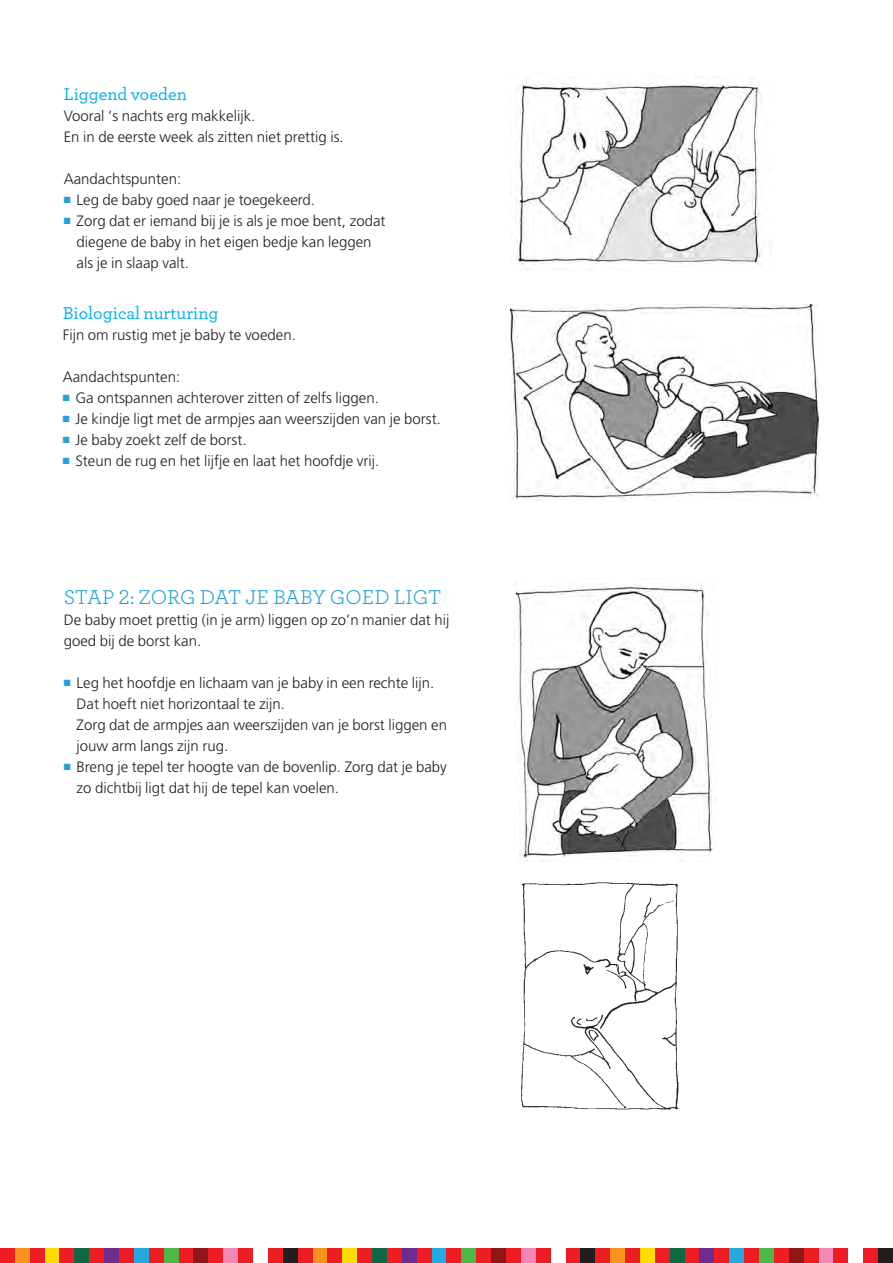
<style>
.page{position:relative;width:893px;height:1263px;background:#fff}
.page>*{position:absolute;margin:0;border:0;box-sizing:border-box;transform-origin:0 0}
._01_vlag{font:21px "Archer";color:#24a2d7}
._01_vlag-2{font:500 18px "Archer";color:#00aeef}
._01_vlag-3{font:300 15px/21px "Frutiger";color:#231f20}
.s1{color:#24a2d7}
</style>
<div class="page">
<img style="left:510px;top:83px;width:252px;height:187px">
<img style="left:510px;top:304px;width:308px;height:196px">
<img style="left:521px;top:882px;width:158px;height:228px">
<img style="left:514px;top:583px;width:200px;height:279px">
<div style="left:878px;top:1248px;width:15px;height:15px;background:#231f20"></div>
<div style="left:863px;top:1248px;width:15px;height:15px;background:#ee1d23"></div>
<div style="left:833px;top:1248px;width:15px;height:15px;background:#ee1d23"></div>
<div style="left:818px;top:1248px;width:15px;height:15px;background:#f287b6"></div>
<div style="left:804px;top:1248px;width:14px;height:15px;background:#ee1d23"></div>
<div style="left:789px;top:1248px;width:15px;height:15px;background:#8f171a"></div>
<div style="left:774px;top:1248px;width:15px;height:15px;background:#ee1d23"></div>
<div style="left:759px;top:1248px;width:15px;height:15px;background:#4cb848"></div>
<div style="left:744px;top:1248px;width:15px;height:15px;background:#ee1d23"></div>
<div style="left:729px;top:1248px;width:15px;height:15px;background:#24aae1"></div>
<div style="left:714px;top:1248px;width:15px;height:15px;background:#ee1d23"></div>
<div style="left:699px;top:1248px;width:15px;height:15px;background:#6e2c91"></div>
<div style="left:684px;top:1248px;width:15px;height:15px;background:#ee1d23"></div>
<div style="left:670px;top:1248px;width:14px;height:15px;background:#0e6844"></div>
<div style="left:655px;top:1248px;width:15px;height:15px;background:#ee1d23"></div>
<div style="left:640px;top:1248px;width:15px;height:15px;background:#ffdc01"></div>
<div style="left:625px;top:1248px;width:15px;height:15px;background:#ee1d23"></div>
<div style="left:595px;top:1248px;width:15px;height:15px;background:#ee1d23"></div>
<div style="left:580px;top:1248px;width:15px;height:15px;background:#231f20"></div>
<div style="left:565px;top:1248px;width:15px;height:15px;background:#ee1d23"></div>
<div style="left:536px;top:1248px;width:15px;height:15px;background:#ee1d23"></div>
<div style="left:521px;top:1248px;width:15px;height:15px;background:#f287b6"></div>
<div style="left:506px;top:1248px;width:15px;height:15px;background:#ee1d23"></div>
<div style="left:491px;top:1248px;width:15px;height:15px;background:#8f171a"></div>
<div style="left:476px;top:1248px;width:15px;height:15px;background:#ee1d23"></div>
<div style="left:461px;top:1248px;width:15px;height:15px;background:#4cb848"></div>
<div style="left:446px;top:1248px;width:15px;height:15px;background:#ee1d23"></div>
<div style="left:431px;top:1248px;width:15px;height:15px;background:#24aae1"></div>
<div style="left:417px;top:1248px;width:14px;height:15px;background:#ee1d23"></div>
<div style="left:402px;top:1248px;width:15px;height:15px;background:#6e2c91"></div>
<div style="left:387px;top:1248px;width:15px;height:15px;background:#ee1d23"></div>
<div style="left:372px;top:1248px;width:15px;height:15px;background:#0e6844"></div>
<div style="left:357px;top:1248px;width:15px;height:15px;background:#ee1d23"></div>
<div style="left:342px;top:1248px;width:15px;height:15px;background:#ffdc01"></div>
<div style="left:327px;top:1248px;width:15px;height:15px;background:#ee1d23"></div>
<div style="left:312px;top:1248px;width:15px;height:15px;background:#f7931d"></div>
<div style="left:610px;top:1248px;width:15px;height:15px;background:#f7931d"></div>
<div style="left:298px;top:1248px;width:14px;height:15px;background:#ee1d23"></div>
<div style="left:283px;top:1248px;width:15px;height:15px;background:#231f20"></div>
<div style="left:268px;top:1248px;width:15px;height:15px;background:#ee1d23"></div>
<div style="left:238px;top:1248px;width:15px;height:15px;background:#ee1d23"></div>
<div style="left:223px;top:1248px;width:15px;height:15px;background:#f287b6"></div>
<div style="left:208px;top:1248px;width:15px;height:15px;background:#ee1d23"></div>
<div style="left:193px;top:1248px;width:15px;height:15px;background:#8f171a"></div>
<div style="left:178px;top:1248px;width:15px;height:15px;background:#ee1d23"></div>
<div style="left:164px;top:1248px;width:14px;height:15px;background:#4cb848"></div>
<div style="left:149px;top:1248px;width:15px;height:15px;background:#ee1d23"></div>
<div style="left:134px;top:1248px;width:15px;height:15px;background:#24aae1"></div>
<div style="left:119px;top:1248px;width:15px;height:15px;background:#ee1d23"></div>
<div style="left:104px;top:1248px;width:15px;height:15px;background:#6e2c91"></div>
<div style="left:89px;top:1248px;width:15px;height:15px;background:#ee1d23"></div>
<div style="left:74px;top:1248px;width:15px;height:15px;background:#0e6844"></div>
<div style="left:59px;top:1248px;width:15px;height:15px;background:#ee1d23"></div>
<div style="left:45px;top:1248px;width:14px;height:15px;background:#ffdc01"></div>
<div style="left:30px;top:1248px;width:15px;height:15px;background:#ee1d23"></div>
<div style="left:15px;top:1248px;width:15px;height:15px;background:#f7931d"></div>
<div style="left:0;top:1248px;width:15px;height:15px;background:#ee1d23"></div>
<p class="_01_vlag-2" style="left:64px;top:81px;width:125px">Liggend voeden</p>
<p class="_01_vlag-3" style="left:64px;top:105px;width:193px">Vooral ‘s nachts erg makkelijk.</p>
<p class="_01_vlag-3" style="left:64px;top:126px;width:281px">En in de eerste week als zitten niet prettig is.</p>
<p class="_01_vlag-3" style="left:64px;top:168px;width:119px">Aandachtspunten:</p>
<p class="_01_vlag-3" style="left:64px;top:189px;width:253px"><span class="s1">■</span> Leg de baby goed naar je toegekeerd.</p>
<p class="_01_vlag-3" style="left:77px;top:210px;width:310px;text-indent:-13px"><span class="s1">■</span> Zorg dat er iemand bij je is als je moe bent, zodat diegene de baby in het eigen bedje kan leggen als je in slaap valt.</p>
<p class="_01_vlag-2" style="left:63px;top:300px;width:157px">Biological nurturing</p>
<p class="_01_vlag-3" style="left:63px;top:324px;width:235px">Fijn om rustig met je baby te voeden.</p>
<p class="_01_vlag-3" style="left:63px;top:366px;width:119px">Aandachtspunten:</p>
<p class="_01_vlag-3" style="left:63px;top:387px;width:318px"><span class="s1">■</span> Ga ontspannen achterover zitten of zelfs liggen.</p>
<p class="_01_vlag-3" style="left:63px;top:408px;width:380px"><span class="s1">■</span> Je kindje ligt met de armpjes aan weerszijden van je borst.</p>
<p class="_01_vlag-3" style="left:63px;top:429px;width:185px"><span class="s1">■</span> Je baby zoekt zelf de borst.</p>
<p class="_01_vlag-3" style="left:63px;top:450px;width:318px"><span class="s1">■</span> Steun de rug en het lijfje en laat het hoofdje vrij.</p>
<p class="_01_vlag" style="left:64px;top:582px;width:379px">STAP 2: ZORG DAT JE BABY GOED LIGT</p>
<p class="_01_vlag-3" style="left:64px;top:609px;width:387px">De baby moet prettig (in je arm) liggen op zo’n manier dat hij goed bij de borst kan.</p>
<p class="_01_vlag-3" style="left:77px;top:672px;width:372px;text-indent:-13px"><span class="s1">■</span> Leg het hoofdje en lichaam van je baby in een rechte lijn.<br>Dat hoeft niet horizontaal te zijn.<br>Zorg dat de armpjes aan weerszijden van je borst liggen en jouw arm langs zijn rug.</p>
<p class="_01_vlag-3" style="left:77px;top:756px;width:372px;text-indent:-13px"><span class="s1">■</span> Breng je tepel ter hoogte van de bovenlip. Zorg dat je baby zo dichtbij ligt dat hij de tepel kan voelen.</p>
</div>
